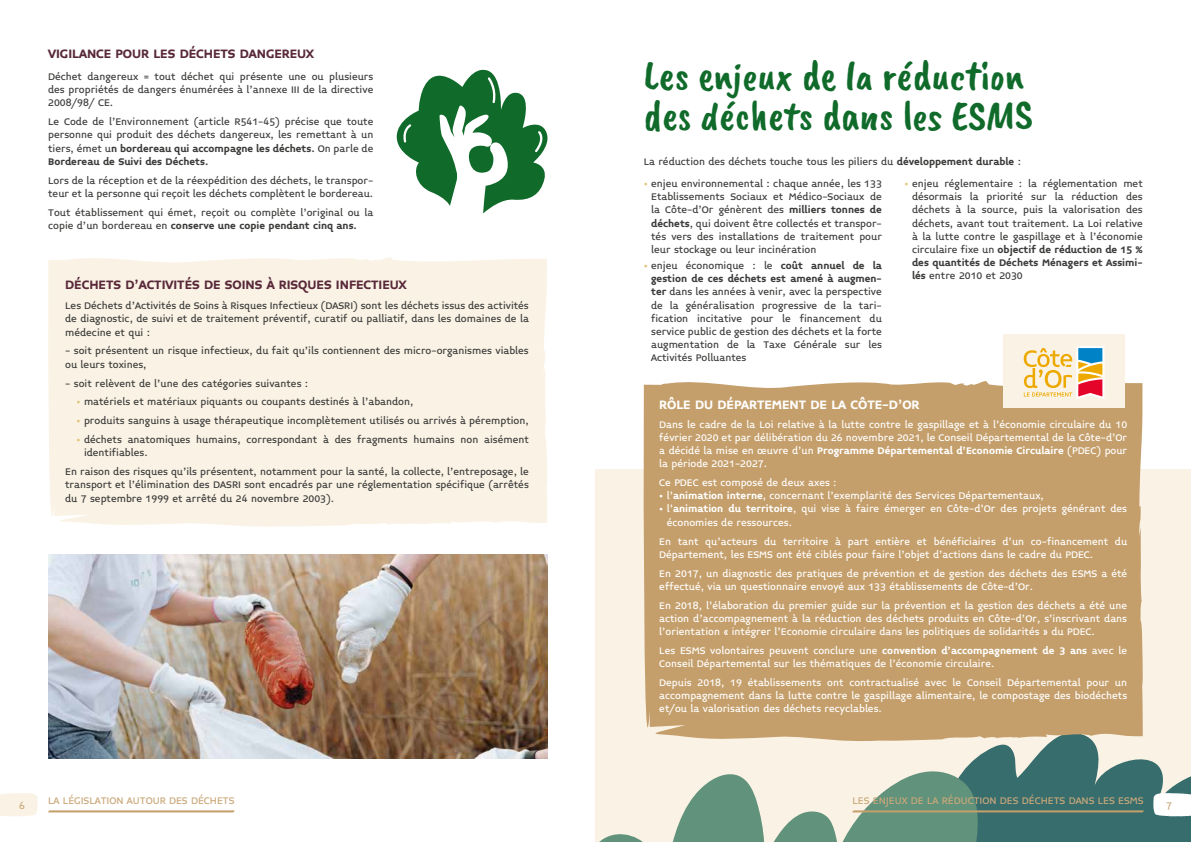
<style>
.page{position:relative;width:1191px;height:842px;background:#fff}
.page>*{position:absolute;margin:0;border:0;box-sizing:border-box;transform-origin:0 0}
.t1{font:42px/40px "Caveat Brush";color:#106b2b}
.t2{font:700 14px "Midiet Sans";color:#59293a}
.t3{font:700 14px "Midiet Sans";color:#fff}
.t4{font:500 11px/13.2px "Midiet Sans";color:#3c3c3b;text-align:justify}
.t5{font:500 11px/13.2px "Midiet Sans";color:#fff}
.t6{font:500 11px "Midiet Sans";color:#caa879}
.s1{font-weight:700}
.s2{color:#e2c477}
</style>
<div class="page">
<svg style="left:0;top:793px;width:38px;height:23px"></svg>
<svg style="left:48px;top:810px;width:187px;height:3px"></svg>
<div style="left:595px;top:469px;width:596px;height:373px;background:#faf3e5"></div>
<svg style="left:599px;top:805px;width:253px;height:37px"></svg>
<svg style="left:643px;top:381px;width:499px;height:424px;background:#c8a574"></svg>
<div style="left:48px;top:257px;width:499px;height:270px;background:#faf3e5"></div>
<div style="left:1003px;top:334px;width:122px;height:74px;background:#faf3e5"></div>
<svg style="left:1023px;top:346px;width:81px;height:53px"></svg>
<svg style="left:396px;top:69px;width:152px;height:144px"></svg>
<img style="left:48px;top:554px;width:499px;height:204px">
<svg style="left:852px;top:728px;width:339px;height:114px"></svg>
<p class="t2" style="left:48px;top:46px;width:267px">VIGILANCE POUR LES DÉCHETS DANGEREUX</p>
<p class="t4" style="left:48px;top:70px;width:327px">Déchet dangereux = tout déchet qui présente une ou plusieurs des propriétés de dangers énumérées à l’annexe III de la directive 2008/98/ CE.</p>
<p class="t4" style="left:48px;top:115px;width:327px">Le Code de l’Environnement (article R541-45) précise que toute personne qui produit des déchets dangereux, les remettant à un tiers, émet u<span class="s1">n bordereau qui accompagne les déchets.</span> On parle de <span class="s1">Bordereau de Suivi des Déchets.</span></p>
<p class="t4" style="left:48px;top:174px;width:327px">Lors de la réception et de la réexpédition des déchets, le transpor&shy;teur et la personne qui reçoit les déchets complètent le bordereau.</p>
<p class="t4" style="left:48px;top:206px;width:327px">Tout établissement qui émet, reçoit ou complète l’original ou la copie d’un bordereau en <span class="s1">conserve une copie pendant cinq ans.</span></p>
<p class="t2" style="left:65px;top:277px;width:343px">DÉCHETS D’ACTIVITÉS DE SOINS À RISQUES INFECTIEUX</p>
<p class="t4" style="left:65px;top:299px;width:465px">Les Déchets d’Activités de Soins à Risques Infectieux (DASRI) sont les déchets issus des activités de diagnostic, de suivi et de traitement préventif, curatif ou palliatif, dans les domaines de la médecine et qui :</p>
<p class="t4" style="left:65px;top:345px;width:465px">- soit présentent un risque infectieux, du fait qu’ils contiennent des micro-organismes viables ou leurs toxines,</p>
<p class="t4" style="left:65px;top:377px;width:245px">- soit relèvent de l’une des catégories suivantes :</p>
<p class="t4" style="left:77px;top:395px;width:338px"><span class="s2">•</span> matériels et matériaux piquants ou coupants destinés à l’abandon,</p>
<p class="t4" style="left:77px;top:414px;width:454px"><span class="s2">•</span> produits sanguins à usage thérapeutique incomplètement utilisés ou arrivés à péremption,</p>
<p class="t4" style="left:84px;top:433px;width:446px;text-indent:-7px"><span class="s2">•</span> déchets anatomiques humains, correspondant à des fragments humains non aisément identifiables.</p>
<p class="t4" style="left:65px;top:465px;width:465px">En raison des risques qu’ils présentent, notamment pour la santé, la collecte, l’entreposage, le transport et l’élimination des DASRI sont encadrés par une réglementation spécifique (arrêtés du 7 septembre 1999 et arrêté du 24 novembre 2003).</p>
<p class="t6" style="left:19px;top:799px;width:7px">6</p>
<p class="t6" style="left:48px;top:795px;width:188px">LA LÉGISLATION AUTOUR DES DÉCHETS</p>
<h1 class="t1" style="left:643px;top:56px;width:391px">Les enjeux de la réduction des déchets dans les ESMS</h1>
<p class="t4" style="left:643px;top:156px;width:379px">La réduction des déchets touche tous les piliers du <span class="s1">développement durable</span> :</p>
<p class="t4" style="left:651px;top:177px;width:232px;text-indent:-7px"><span class="s2">•</span> enjeu environnemental : chaque année, les 133<br>Etablissements Sociaux et Médico-Sociaux de la Côte-d’Or génèrent des <span class="s1">milliers tonnes de déchets</span>, qui doivent être collectés et transpor&shy;tés vers des installations de traitement pour leur stockage ou leur incinération</p>
<p class="t4" style="left:651px;top:259px;width:232px;text-indent:-7px"><span class="s2">•</span> enjeu économique : le <span class="s1">coût annuel de la gestion de ces déchets est amené à augmen&shy;ter</span> dans les années à venir, avec la perspective de la généralisation progressive de la tari&shy;fication incitative pour le financement du service public de gestion des déchets et la forte augmentation de la Taxe Générale sur les Activités Polluantes</p>
<p class="t4" style="left:912px;top:177px;width:232px;text-indent:-7px"><span class="s2">•</span> enjeu réglementaire : la réglementation met désormais la priorité sur la réduction des déchets à la source, puis la valorisation des déchets, avant tout traitement. La Loi relative à la lutte contre le gaspillage et à l’économie circulaire fixe un <span class="s1">objectif de réduction de 15 % des quantités de Déchets Ménagers et Assimi&shy;lés</span> entre 2010 et 2030</p>
<p class="t3" style="left:659px;top:397px;width:262px">RÔLE DU DÉPARTEMENT DE LA CÔTE-D’OR</p>
<p class="t5" style="left:659px;top:418px;width:469px;text-align:justify">Dans le cadre de la Loi relative à la lutte contre le gaspillage et à l’économie circulaire du 10 février 2020 et par délibération du 26 novembre 2021, le Conseil Départemental de la Côte-d’Or a décidé la mise en œuvre d’un <span class="s1">Programme Départemental d’Economie Circulaire</span> (PDEC) pour la période 2021-2027.</p>
<p class="t5" style="left:659px;top:476px;width:179px">Ce PDEC est composé de deux axes :</p>
<p class="t5" style="left:659px;top:489px;width:386px">• l’<span class="s1">animation interne</span>, concernant l’exemplarité des Services Départementaux,</p>
<p class="t5" style="left:667px;top:503px;width:462px;text-indent:-7px">• l’<span class="s1">animation du territoire</span>, qui vise à faire émerger en Côte-d’Or des projets générant des économies de ressources.</p>
<p class="t5" style="left:659px;top:535px;width:469px">En tant qu’acteurs du territoire à part entière et bénéficiaires d’un co-financement du<br>Département, les ESMS ont été ciblés pour faire l’objet d’actions dans le cadre du PDEC.</p>
<p class="t5" style="left:659px;top:567px;width:469px">En 2017, un diagnostic des pratiques de prévention et de gestion des déchets des ESMS a été effectué, via un questionnaire envoyé aux 133 établissements de Côte-d’Or.</p>
<p class="t5" style="left:659px;top:599px;width:469px;text-align:justify">En 2018, l’élaboration du premier guide sur la prévention et la gestion des déchets a été une action d’accompagnement à la réduction des déchets produits en Côte-d’Or, s’inscrivant dans l’orientation « intégrer l’Economie circulaire dans les politiques de solidarités » du PDEC.</p>
<p class="t5" style="left:659px;top:644px;width:469px">Les ESMS volontaires peuvent conclure une <span class="s1">convention d’accompagnement de 3 ans</span> avec le<br>Conseil Départemental sur les thématiques de l’économie circulaire.</p>
<p class="t5" style="left:659px;top:676px;width:469px;text-align:justify">Depuis 2018, 19 établissements ont contractualisé avec le Conseil Départemental pour un accompagnement dans la lutte contre le gaspillage alimentaire, le compostage des biodéchets et/ou la valorisation des déchets recyclables.</p>
<p class="t6" style="left:852px;top:795px;width:293px">LES ENJEUX DE LA RÉDUCTION DES DÉCHETS DANS LES ESMS</p>
<p class="t6" style="left:1166px;top:799px;width:7px">7</p>
<p class="t6" style="left:1073px;top:795px;width:72px">TITRE SECTION</p>
</div>
